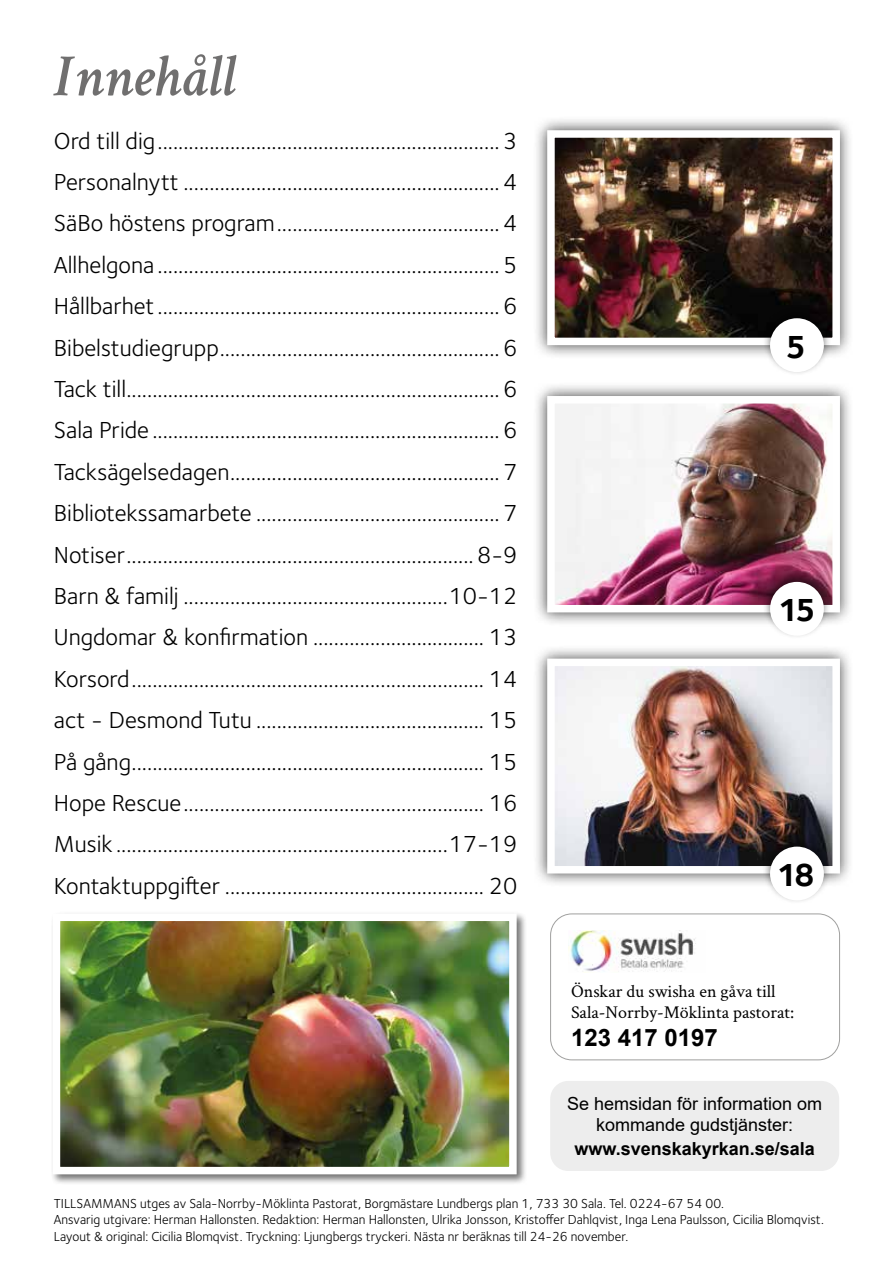
<style>
.page{position:relative;width:893px;height:1263px;background:#fff}
.page>*{position:absolute;margin:0;border:0;box-sizing:border-box;transform-origin:0 0}
.t1{font:italic 600 60px "Crimson Svk";color:#706f6f}
.t2{font:700 33px "Foundry Sterling OT3";color:#000}
.t3{font:24px/41.4px "Foundry Sterling OT3";color:#000;text-align:justify}
.t4{font:700 24px "Arial";color:#000}
.t5{font:18px/21px "Crimson Svk";color:#000}
.t6{font:18px/21px "Arial";color:#000;text-align:center}
.t7{font:700 18px "Arial";color:#000}
.t8{font:13.5px/16.5px "Foundry Sterling OT3";color:#000}
</style>
<div class="page">
<div style="left:550px;top:913px;width:290px;height:147px;border:1px solid #9d9d9c;border-radius:21px"></div>
<img style="left:568px;top:931px;width:128px;height:41px">
<div style="left:51px;top:911px;width:476px;height:274px;background:#000;opacity:.55"></div>
<img style="left:62px;top:922px;width:446px;height:243px">
<div style="left:53px;top:913px;width:464px;height:261px;border:8px solid #fff"></div>
<div style="left:550px;top:1081px;width:289px;height:90px;background:#ededed;border-radius:18px"></div>
<div style="left:533px;top:116px;width:321px;height:243px;background:#000;opacity:.75"></div>
<img style="left:556px;top:139px;width:275px;height:197px">
<div style="left:547px;top:130px;width:293px;height:215px;border:8px solid #fff"></div>
<div style="left:533px;top:382px;width:321px;height:244px;background:#000;opacity:.75"></div>
<img style="left:556px;top:405px;width:275px;height:198px">
<div style="left:547px;top:396px;width:293px;height:216px;border:8px solid #fff"></div>
<div style="left:762px;top:570px;width:70px;height:70px;background:#000;opacity:.55"></div>
<div style="left:770px;top:582px;width:54px;height:54px;background:#fff;border-radius:50%"></div>
<div style="left:533px;top:644px;width:321px;height:244px;background:#000;opacity:.75"></div>
<img style="left:556px;top:668px;width:275px;height:196px">
<div style="left:547px;top:659px;width:293px;height:214px;border:8px solid #fff"></div>
<div style="left:762px;top:835px;width:70px;height:69px;background:#000;opacity:.55"></div>
<div style="left:770px;top:847px;width:54px;height:53px;background:#fff;border-radius:50%"></div>
<div style="left:762px;top:306px;width:70px;height:70px;background:#000;opacity:.55"></div>
<div style="left:770px;top:318px;width:54px;height:54px;background:#fff;border-radius:50%"></div>
<h1 class="t1" style="left:54px;top:34px;width:183px">Innehåll</h1>
<p class="t3" style="left:54px;top:118px;width:465px">Ord till dig..................................................................3<br>Personalnytt .............................................................4<br>SäBo höstens program...........................................4<br>Allhelgona ..................................................................5<br>Hållbarhet..................................................................6<br>Bibelstudiegrupp......................................................6<br>Tack till........................................................................6<br>Sala Pride ...................................................................6<br>Tacksägelsedagen....................................................7<br>Bibliotekssamarbete ...............................................7<br>Notiser...................................................................8-9<br>Barn &amp; familj ...................................................10-12<br>Ungdomar &amp; konfirmation ................................. 13<br>Korsord.................................................................... 14 act - Desmond Tutu ............................................ 15<br>På gång.................................................................... 15<br>Hope Rescue.......................................................... 16<br>Musik ................................................................17-19<br>Kontaktuppgifter .................................................. 20</p>
<h2 class="t2" style="left:785px;top:320px;width:23px">5</h2>
<h2 class="t2" style="left:778px;top:584px;width:40px">15</h2>
<h2 class="t2" style="left:777px;top:848px;width:40px">18</h2>
<p class="t5" style="left:571px;top:980px;width:225px">Önskar du swisha en gåva till<br>Sala-Norrby-Möklinta pastorat:</p>
<p class="t4" style="left:571px;top:1021px;width:148px">123 417 0197</p>
<p class="t6" style="left:567px;top:1093px;width:257px">Se hemsidan för information om kommande gudstjänster:</p>
<p class="t7" style="left:574px;top:1136px;width:242px">www.svenskakyrkan.se/sala</p>
<p class="t8" style="left:54px;top:1194px;width:772px">TILLSAMMANS utges av Sala-Norrby-Möklinta Pastorat, Borgmästare Lundbergs plan 1, 733 30 Sala. Tel. 0224-67 54 00.<br>Ansvarig utgivare: Herman Hallonsten. Redaktion: Herman Hallonsten, Ulrika Jonsson, Kristoffer Dahlqvist, Inga Lena Paulsson, Cicilia Blomqvist.<br>Layout &amp; original: Cicilia Blomqvist. Tryckning: Ljungbergs tryckeri. Nästa nr beräknas till 24-26 november.</p>
</div>
